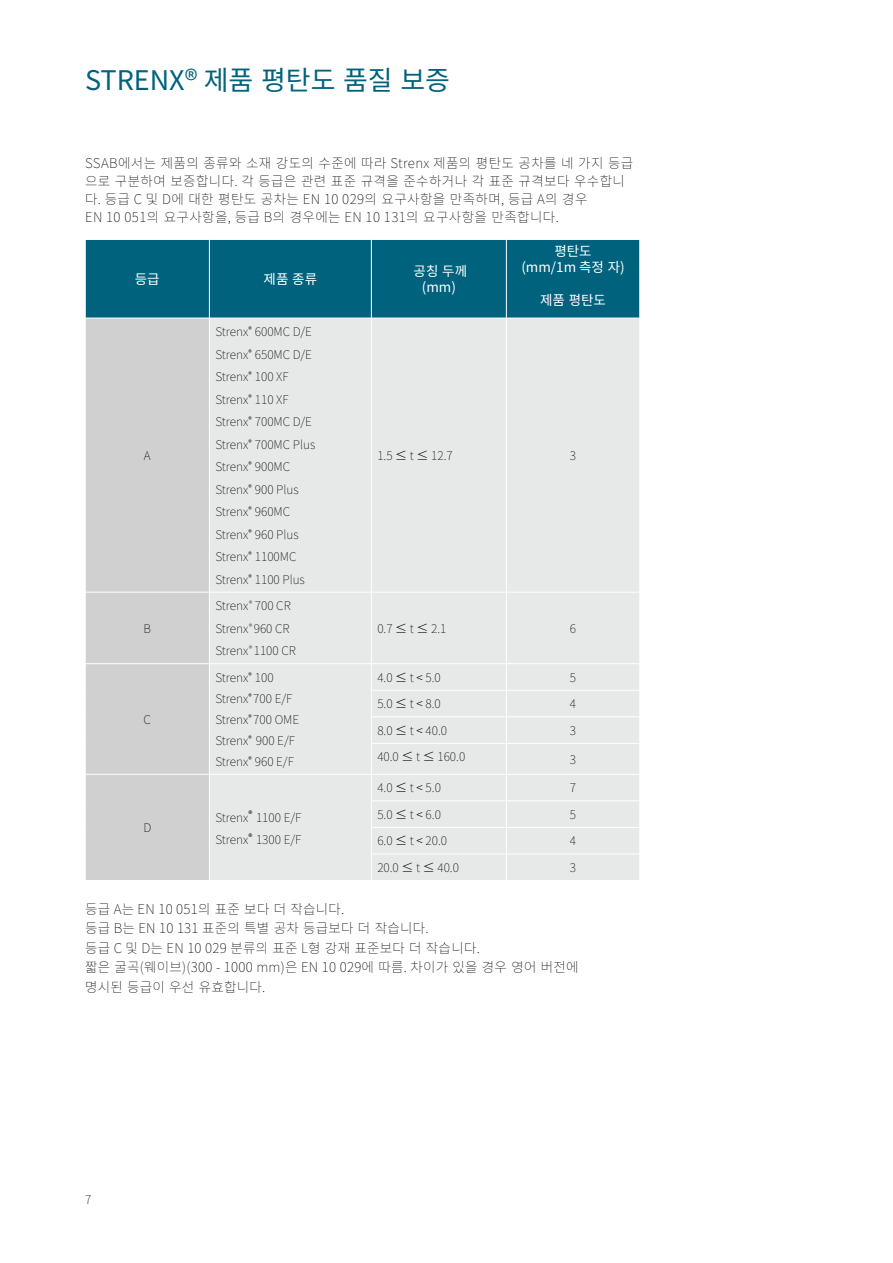
<style>
.page{position:relative;width:893px;height:1263px;background:#fff}
.page>*{position:absolute;margin:0;border:0;box-sizing:border-box;transform-origin:0 0}
.t1{font:27px "Noto Sans CJ Kkr";color:#00627d}
.t2{font:100 13.5px/19.5px "Noto Sans CJ Kkr";letter-spacing:.03em;color:#000}
.t3{font:13.5px/16.2px "Noto Sans CJ Kkr";color:#fff;text-align:center}
.t4{font:100 12px/22.5px "Noto Sans CJ Kkr";color:#000}
.s1{font-weight:300}
</style>
<div class="page">
<div style="left:86px;top:240px;width:553px;height:78px;background:#00627d"></div>
<div style="left:86px;top:319px;width:123px;height:561px;background:#d0d0d1"></div>
<div style="left:210px;top:319px;width:429px;height:561px;background:#e7e8e8"></div>
<hr style="left:371px;top:716px;width:135px;height:1px;background:#fff">
<hr style="left:506px;top:716px;width:134px;height:1px;background:#fff">
<hr style="left:371px;top:743px;width:135px;height:1px;background:#fff">
<hr style="left:506px;top:743px;width:134px;height:1px;background:#fff">
<hr style="left:209px;top:240px;width:1px;height:78px;background:#fff">
<hr style="left:371px;top:240px;width:1px;height:78px;background:#fff">
<hr style="left:371px;top:318px;width:1px;height:274px;background:#fff">
<hr style="left:371px;top:592px;width:1px;height:71px;background:#fff">
<svg style="left:371px;top:664px;width:1px;height:79px"></svg>
<hr style="left:371px;top:743px;width:1px;height:31px;background:#fff">
<hr style="left:506px;top:240px;width:1px;height:78px;background:#fff">
<hr style="left:506px;top:318px;width:1px;height:274px;background:#fff">
<hr style="left:506px;top:592px;width:1px;height:71px;background:#fff">
<svg style="left:506px;top:664px;width:1px;height:79px"></svg>
<hr style="left:506px;top:743px;width:1px;height:31px;background:#fff">
<hr style="left:85px;top:592px;width:124px;height:1px;background:#fff">
<hr style="left:209px;top:592px;width:162px;height:1px;background:#fff">
<hr style="left:371px;top:592px;width:135px;height:1px;background:#fff">
<hr style="left:506px;top:592px;width:134px;height:1px;background:#fff">
<hr style="left:371px;top:827px;width:135px;height:1px;background:#fff">
<hr style="left:506px;top:827px;width:134px;height:1px;background:#fff">
<hr style="left:371px;top:854px;width:135px;height:1px;background:#fff">
<hr style="left:506px;top:854px;width:134px;height:1px;background:#fff">
<hr style="left:85px;top:663px;width:124px;height:1px;background:#fff">
<hr style="left:209px;top:663px;width:162px;height:1px;background:#fff">
<hr style="left:371px;top:663px;width:135px;height:1px;background:#fff">
<hr style="left:506px;top:663px;width:134px;height:1px;background:#fff">
<hr style="left:371px;top:690px;width:135px;height:1px;background:#fff">
<hr style="left:506px;top:690px;width:134px;height:1px;background:#fff">
<hr style="left:85px;top:774px;width:124px;height:1px;background:#fff">
<hr style="left:209px;top:774px;width:162px;height:1px;background:#fff">
<hr style="left:371px;top:774px;width:135px;height:1px;background:#fff">
<svg style="left:371px;top:775px;width:1px;height:105px"></svg>
<hr style="left:506px;top:774px;width:134px;height:1px;background:#fff">
<svg style="left:506px;top:775px;width:1px;height:105px"></svg>
<hr style="left:371px;top:800px;width:135px;height:1px;background:#fff">
<hr style="left:506px;top:800px;width:134px;height:1px;background:#fff">
<h1 class="t1" style="left:85px;top:64px;width:366px">STRENX® 제품 평탄도 품질 보증</h1>
<p class="t2" style="left:85px;top:155px;width:550px;line-height:18px">SSAB에서는 제품의 종류와 소재 강도의 수준에 따라 Strenx 제품의 평탄도 공차를 네 가지 등급 으로 구분하여 보증합니다. 각 등급은 관련 표준 규격을 준수하거나 각 표준 규격보다 우수합니 다. 등급 C 및 D에 대한 평탄도 공차는 EN 10 029의 요구사항을 만족하며, 등급 A의 경우<br>EN 10 051의 요구사항을, 등급 B의 경우에는 EN 10 131의 요구사항을 만족합니다.</p>
<p class="t3" style="left:135px;top:271px;width:26px">등급</p>
<p class="t3" style="left:264px;top:271px;width:55px">제품 종류</p>
<p class="t3" style="left:414px;top:263px;width:55px">공칭 두께 (mm)</p>
<p class="t3" style="left:521px;top:243px;width:105px">평탄도<br>(mm/1m 측정 자)</p>
<p class="t3" style="left:540px;top:292px;width:67px">제품 평탄도</p>
<p class="t4" style="left:144px;top:444px;width:8px">A</p>
<p class="t4" style="left:144px;top:617px;width:9px">B</p>
<p class="t4" style="left:144px;top:708px;width:9px">C</p>
<p class="t4" style="left:215px;top:321px;width:101px">Strenx<sup>®</sup> 600MC D/E<br>Strenx<sup>®</sup> 650MC D/E<br>Strenx<sup>®</sup> 100 XF<br>Strenx<sup>®</sup> 110 XF<br>Strenx<sup>®</sup> 700MC D/E<br>Strenx<sup>®</sup> 700MC Plus<br>Strenx<sup>®</sup> 900MC<br>Strenx<sup>®</sup> 900 Plus<br>Strenx<sup>®</sup> 960MC<br>Strenx<sup>®</sup> 960 Plus<br>Strenx<sup>®</sup> 1100MC<br>Strenx<sup>®</sup> 1100 Plus</p>
<p class="t4" style="left:215px;top:595px;width:82px">Strenx<sup>®</sup> 700 CR<br>Strenx<sup>®</sup> 960 CR<br>Strenx<sup>®</sup> 1100 CR</p>
<p class="t4" style="left:377px;top:444px;width:77px">1.5 <span class="s1">≤</span> t <span class="s1">≤</span> 12.7</p>
<p class="t4" style="left:570px;top:444px;width:8px">3</p>
<p class="t4" style="left:377px;top:617px;width:71px">0.7 <span class="s1">≤</span> t <span class="s1">≤</span> 2.1</p>
<p class="t4" style="left:570px;top:617px;width:8px">6</p>
<p class="t4" style="left:215px;top:667px;width:85px;line-height:21px">Strenx<sup>®</sup> 100<br>Strenx<sup>®</sup> 700 E/F<br>Strenx<sup>®</sup> 700 OME<br>Strenx<sup>®</sup> 900 E/F<br>Strenx<sup>®</sup> 960 E/F</p>
<p class="t4" style="left:377px;top:666px;width:65px">4.0 <span class="s1">≤</span> t <span class="s1">&lt;</span> 5.0</p>
<p class="t4" style="left:570px;top:666px;width:8px">5</p>
<p class="t4" style="left:377px;top:693px;width:65px">5.0 <span class="s1">≤</span> t <span class="s1">&lt;</span> 8.0</p>
<p class="t4" style="left:570px;top:693px;width:8px">4</p>
<p class="t4" style="left:377px;top:719px;width:71px">8.0 <span class="s1">≤</span> t <span class="s1">&lt;</span> 40.0</p>
<p class="t4" style="left:570px;top:719px;width:8px">3</p>
<p class="t4" style="left:377px;top:746px;width:89px">40.0 <span class="s1">≤</span> t <span class="s1">≤</span> 160.0</p>
<p class="t4" style="left:570px;top:748px;width:8px">3</p>
<p class="t4" style="left:377px;top:777px;width:65px">4.0 <span class="s1">≤</span> t <span class="s1">&lt;</span> 5.0</p>
<p class="t4" style="left:570px;top:777px;width:8px">7</p>
<p class="t4" style="left:377px;top:803px;width:65px">5.0 <span class="s1">≤</span> t <span class="s1">&lt;</span> 6.0</p>
<p class="t4" style="left:570px;top:803px;width:8px">5</p>
<p class="t4" style="left:377px;top:830px;width:71px">6.0 <span class="s1">≤</span> t <span class="s1">&lt;</span> 20.0</p>
<p class="t4" style="left:570px;top:830px;width:8px">4</p>
<p class="t4" style="left:377px;top:856px;width:83px">20.0 <span class="s1">≤</span> t <span class="s1">≤</span> 40.0</p>
<p class="t4" style="left:570px;top:856px;width:8px">3</p>
<p class="t2" style="left:85px;top:899px;width:495px">등급 A는 EN 10 051의 표준 보다 더 작습니다.<br>등급 B는 EN 10 131 표준의 특별 공차 등급보다 더 작습니다.<br>등급 C 및 D는 EN 10 029 분류의 표준 L형 강재 표준보다 더 작습니다.<br>짧은 굴곡(웨이브)(300 - 1000 mm)은 EN 10 029에 따름. 차이가 있을 경우 영어 버전에 명시된 등급이 우선 유효합니다.</p>
<p class="t4" style="left:215px;top:806px;width:88px">Strenx<sup>®</sup> 1100 E/F<br>Strenx<sup>®</sup> 1300 E/F</p>
<p class="t4" style="left:143px;top:817px;width:9px">D</p>
<p class="t4" style="left:85px;top:1189px;width:8px">7</p>
</div>
